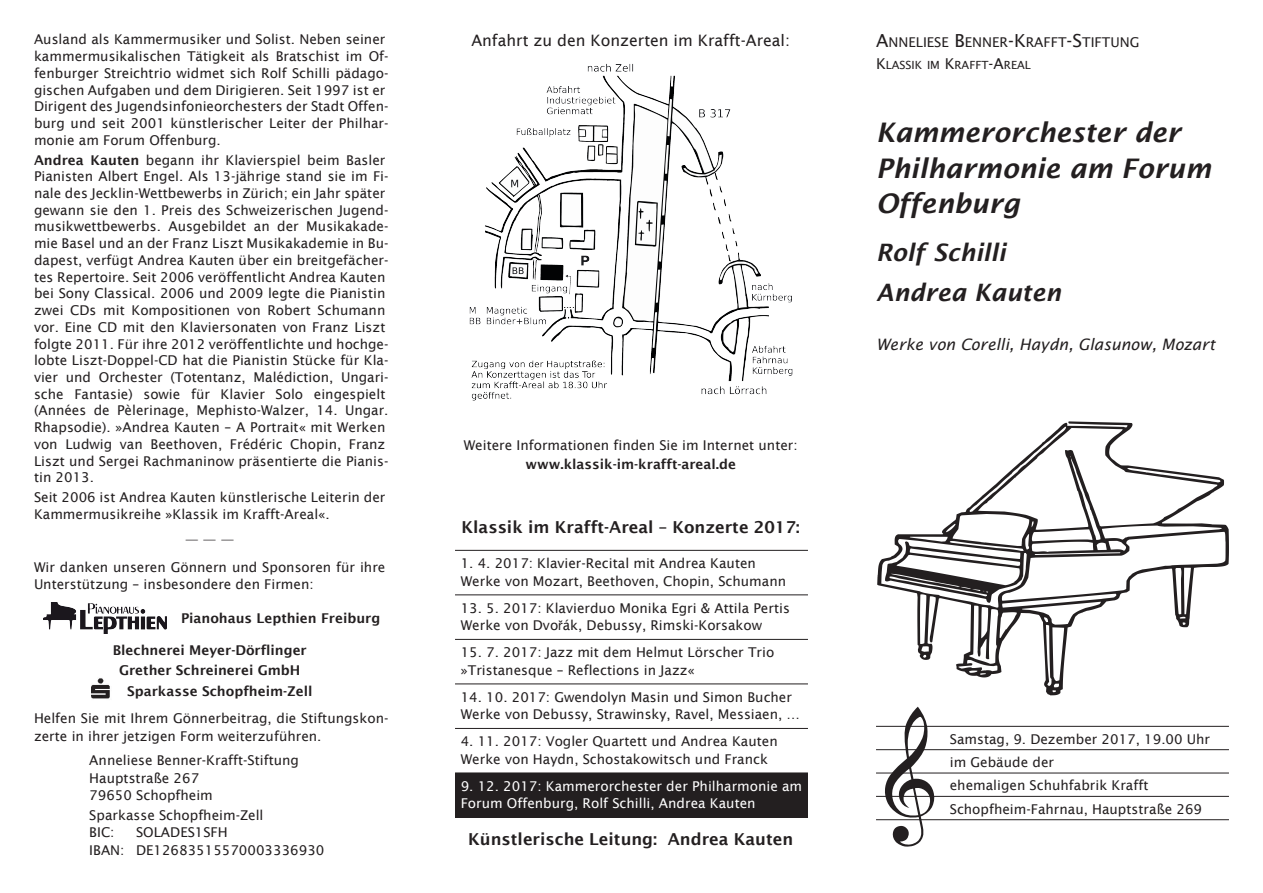
<style>
.page{position:relative;width:1263px;height:893px;background:#fff}
.page>*{position:absolute;margin:0;border:0;box-sizing:border-box;transform-origin:0 0}
.t1{font:italic 600 27px/35.2px "Lucida Sans";color:#231f20}
.t2{font:italic 600 24px/40.2px "Lucida Sans";color:#231f20}
.t3{font:600 16.5px "Lucida Sans";color:#231f20}
.t4{font:italic 15.75px "Lucida Sans";color:#231f20}
.t5{font:15.75px "Lucida Sans";color:#231f20}
.t6{font:13.5px/16.8px "Lucida Sans";color:#231f20}
.t7{font:600 13.5px "Lucida Sans";color:#231f20}
.t8{font:13.5px/17.2px "Lucida Sans";color:#fff}
.t9{font:11.25px "Lucida Sans";color:#231f20}
.s1{font-weight:600}
.s2{font-family:"Albany"}
.s3{font-size:18px}
.s4{font-size:15px}
</style>
<div class="page">
<svg style="left:884px;top:707px;width:51px;height:140px"></svg>
<hr style="left:876px;top:749px;width:353px;height:1px;background:#231f20">
<hr style="left:876px;top:726px;width:353px;height:1px;background:#231f20">
<hr style="left:876px;top:773px;width:353px;height:1px;background:#231f20">
<hr style="left:876px;top:796px;width:353px;height:1px;background:#231f20">
<hr style="left:876px;top:819px;width:353px;height:1px;background:#231f20">
<img style="left:469px;top:63px;width:324px;height:338px">
<img style="left:91px;top:678px;width:19px;height:21px">
<div style="left:455px;top:773px;width:353px;height:44px;background:#231f20"></div>
<hr style="left:455px;top:595px;width:353px;height:1px;background:#231f20">
<hr style="left:455px;top:550px;width:353px;height:1px;background:#231f20">
<hr style="left:455px;top:639px;width:353px;height:1px;background:#231f20">
<hr style="left:455px;top:684px;width:353px;height:1px;background:#231f20">
<hr style="left:455px;top:728px;width:353px;height:1px;background:#231f20">
<hr style="left:455px;top:817px;width:353px;height:1px;background:#231f20">
<svg style="left:877px;top:421px;width:352px;height:274px"></svg>
<svg style="left:881px;top:427px;width:344px;height:265px"></svg>
<img style="left:43px;top:602px;width:123px;height:32px">
<p class="t6" style="left:34px;top:31px;width:356px">Ausland als Kammermusiker und Solist. Neben seiner kammermusikalischen Tätigkeit als Bratschist im Of&shy;fenburger Streichtrio widmet sich Rolf Schilli pädago&shy;gischen Aufgaben und dem Dirigieren. Seit 1997 ist er Dirigent des Jugendsinfonieorchesters der Stadt Offen&shy;burg und seit 2001 künstlerischer Leiter der Philhar&shy;monie am Forum Offenburg.</p>
<p class="t6" style="left:34px;top:151px;width:356px"><span class="s1">Andrea Kauten</span> begann ihr Klavierspiel beim Basler Pianisten Albert Engel. Als 13-jährige stand sie im Fi&shy;nale des Jecklin-Wettbewerbs in Zürich; ein Jahr später gewann sie den 1. Preis des Schweizerischen Jugend&shy;musikwettbewerbs. Ausgebildet an der Musikakade&shy;mie Basel und an der Franz Liszt Musikakademie in Bu&shy;dapest, verfügt Andrea Kauten über ein breitgefächer&shy;tes Repertoire. Seit 2006 veröffentlicht Andrea Kauten bei Sony Classical. 2006 und 2009 legte die Pianistin zwei CDs mit Kompositionen von Robert Schumann vor. Eine CD mit den Klaviersonaten von Franz Liszt folgte 2011. Für ihre 2012 veröffentlichte und hochge&shy;lobte Liszt-Doppel-CD hat die Pianistin Stücke für Kla&shy;vier und Orchester (Totentanz, Malédiction, Ungari&shy;sche Fantasie) sowie für Klavier Solo eingespielt (Années de Pèlerinage, Mephisto-Walzer, 14. Ungar.<br>Rhapsodie). »Andrea Kauten – A Portrait« mit Werken von Ludwig van Beethoven, Frédéric Chopin, Franz Liszt und Sergei Rachmaninow präsentierte die Pianis&shy;tin 2013.</p>
<p class="t6" style="left:34px;top:489px;width:353px">Seit 2006 ist Andrea Kauten künstlerische Leiterin der<br>Kammermusikreihe »Klassik im Krafft-Areal«.</p>
<p class="t6" style="left:185px;top:531px;width:50px">———</p>
<p class="t6" style="left:34px;top:558px;width:353px;line-height:17.2px">Wir danken unseren Gönnern und Sponsoren für ihre<br>Unterstützung – insbesondere den Firmen:</p>
<p class="t7" style="left:181px;top:610px;width:201px">Pianohaus Lepthien Freiburg</p>
<p class="t7" style="left:113px;top:642px;width:196px">Blechnerei Meyer-Dörflinger</p>
<p class="t7" style="left:119px;top:662px;width:183px">Grether Schreinerei GmbH</p>
<p class="t7" style="left:127px;top:683px;width:187px">Sparkasse Schopfheim-Zell</p>
<p class="t6" style="left:34px;top:710px;width:356px;line-height:17.2px">Helfen Sie mit Ihrem Gönnerbeitrag, die Stiftungskon&shy;zerte in ihrer jetzigen Form weiterzuführen.</p>
<p class="t6" style="left:89px;top:752px;width:211px;line-height:17.2px">Anneliese Benner-Krafft-Stiftung<br>Hauptstraße 267<br>79650 Schopfheim</p>
<p class="t6" style="left:89px;top:806px;width:176px;line-height:17.2px">Sparkasse Schopfheim-Zell<br>BIC:</p>
<p class="t6" style="left:89px;top:824px;width:237px;line-height:17.2px;text-indent:47px">SOLADES1SFH<br>IBAN: DE12683515570003336930</p>
<p class="t5" style="left:471px;top:31px;width:320px">Anfahrt zu den Konzerten im Krafft-Areal:</p>
<p class="t6" style="left:464px;top:436px;width:335px">Weitere Informationen finden Sie im Internet unter:</p>
<p class="t7" style="left:525px;top:455px;width:212px">www.klassik-im-krafft-areal.de</p>
<p class="t3" style="left:461px;top:517px;width:340px">Klassik im Krafft-Areal – Konzerte 2017:</p>
<p class="t6" style="left:461px;top:555px;width:327px;line-height:17.2px">1. 4. 2017: Klavier-Recital mit Andrea Kauten<br>Werke von Mozart, Beethoven, Chopin, Schumann</p>
<p class="t6" style="left:461px;top:599px;width:331px;line-height:17.2px">13. 5. 2017: Klavierduo Monika Egri &amp; Attila Pertis<br>Werke von Dvo<span class="s2">ř</span>ák, Debussy, Rimski-Korsakow</p>
<p class="t6" style="left:461px;top:644px;width:315px;line-height:17.2px">15. 7. 2017: Jazz mit dem Helmut Lörscher Trio »Tristanesque – Reflections in Jazz«</p>
<p class="t6" style="left:461px;top:688px;width:341px;line-height:17.2px">14. 10. 2017: Gwendolyn Masin und Simon Bucher<br>Werke von Debussy, Strawinsky, Ravel, Messiaen, …</p>
<p class="t6" style="left:461px;top:733px;width:318px;line-height:17.2px">4. 11. 2017: Vogler Quartett und Andrea Kauten<br>Werke von Haydn, Schostakowitsch und Franck</p>
<p class="t8" style="left:461px;top:777px;width:343px">9. 12. 2017: Kammerorchester der Philharmonie am<br>Forum Offenburg, Rolf Schilli, Andrea Kauten</p>
<p class="t3" style="left:468px;top:829px;width:326px">Künstlerische Leitung: Andrea Kauten</p>
<p class="t6" style="left:876px;top:34px;width:265px"><span class="s3">A</span>NNELIESE <span class="s3">B</span>ENNER<span class="s3">-K</span>RAFFT<span class="s3">-S</span>TIFTUNG</p>
<p class="t9" style="left:876px;top:58px;width:156px"><span class="s4">K</span>LASSIK IM <span class="s4">K</span>RAFFT<span class="s4">-A</span>REAL</p>
<h1 class="t1" style="left:876px;top:115px;width:337px">Kammerorchester der<br>Philharmonie am Forum<br>Offenburg</h1>
<h2 class="t2" style="left:876px;top:231px;width:187px">Rolf Schilli<br>Andrea Kauten</h2>
<p class="t4" style="left:876px;top:334px;width:341px">Werke von Corelli, Haydn, Glasunow, Mozart</p>
<p class="t6" style="left:950px;top:727px;width:262px;line-height:23.4px">Samstag, 9. Dezember 2017, 19.00 Uhr im Gebäude der<br>ehemaligen Schuhfabrik Krafft<br>Schopfheim-Fahrnau, Hauptstraße 269</p>
</div>
